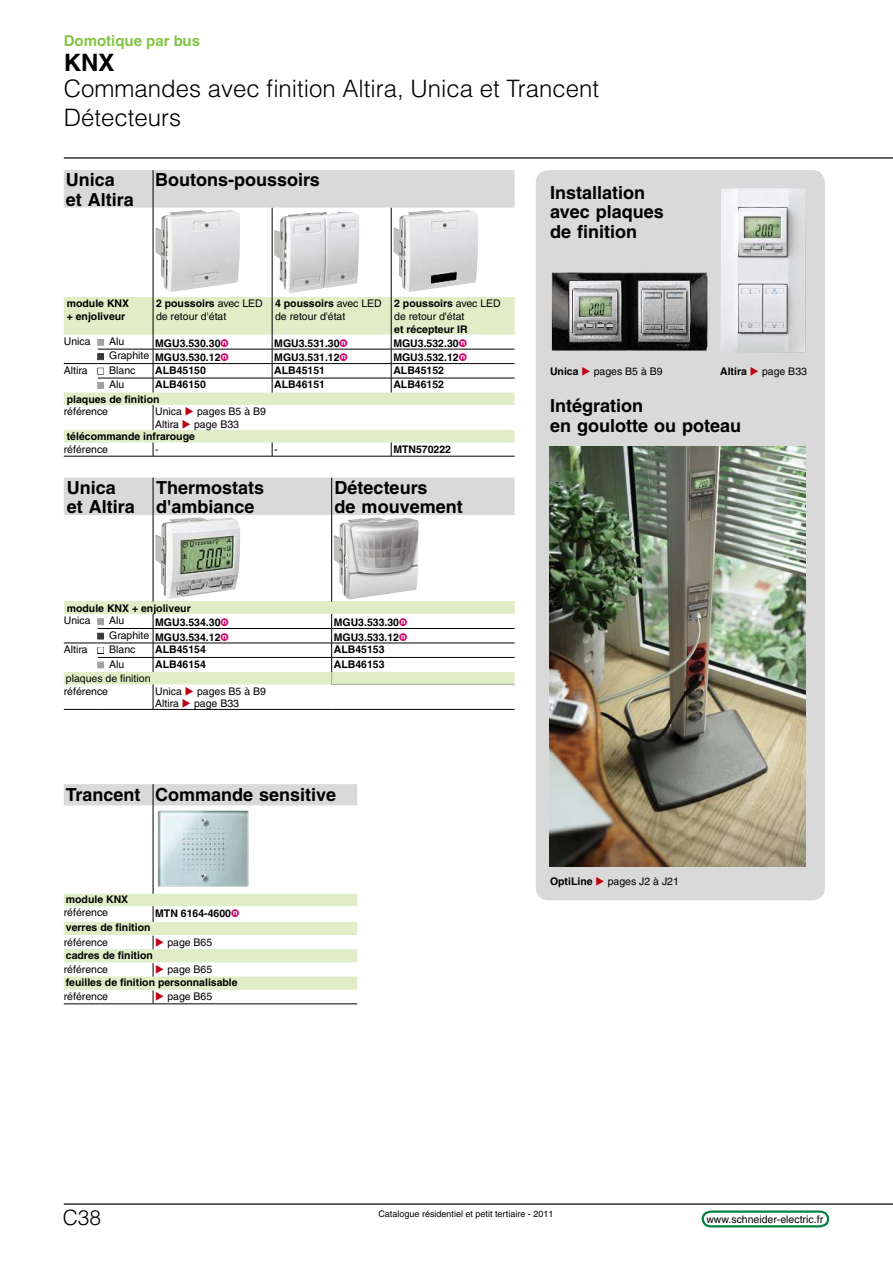
<style>
.page{position:relative;width:893px;height:1263px;background:#fff}
.page>*{position:absolute;margin:0;border:0;box-sizing:border-box;transform-origin:0 0}
.t1{font:300 24px/25.5px "Helvetica";color:#000}
.t2{font:300 21px "Helvetica";color:#000}
.t3{font:700 18px/19.5px "Helvetica";color:#000}
.t4{font:700 15px "Helvetica";color:#85c545}
.t5{font:700 10.5px/12.6px "Helvetica";color:#000}
.t6{font:10.5px/12.6px "Helvetica";color:#000}
.t7{font:9px "Helvetica";color:#000}
.s1{font-weight:700}
.s2{font-weight:400}
.s3{font-family:"Graph Sch";color:#a4a0a1}
.s4{font-family:"Graph Sch";font-weight:400;color:#cc0068}
.s5{font-family:"Graph Sch";color:#fff}
.s6{color:#be0013}
.s7{font-family:"Graph Sch";font-weight:400;color:#a4a0a1}
</style>
<div class="page">
<hr style="left:64px;top:157px;width:829px;height:2px;background:#000">
<hr style="left:64px;top:1203px;width:829px;height:2px;background:#000">
<svg style="left:701px;top:1210px;width:129px;height:18px"></svg>
<div style="left:64px;top:170px;width:450px;height:38px;background:#d9d9d9"></div>
<hr style="left:153px;top:208px;width:1px;height:89px;background:#000">
<hr style="left:272px;top:208px;width:1px;height:89px;background:#000">
<hr style="left:391px;top:208px;width:1px;height:89px;background:#000">
<svg style="left:64px;top:297px;width:450px;height:159px"></svg>
<hr style="left:153px;top:170px;width:1px;height:38px;background:#000">
<hr style="left:153px;top:297px;width:1px;height:38px;background:#000">
<hr style="left:272px;top:297px;width:1px;height:38px;background:#000">
<hr style="left:391px;top:297px;width:1px;height:38px;background:#000">
<hr style="left:98px;top:349px;width:55px;height:1px;background:#000">
<hr style="left:98px;top:378px;width:55px;height:1px;background:#000">
<hr style="left:153px;top:349px;width:119px;height:1px;background:#000">
<hr style="left:272px;top:349px;width:119px;height:1px;background:#000">
<hr style="left:391px;top:349px;width:123px;height:1px;background:#000">
<hr style="left:153px;top:378px;width:119px;height:1px;background:#000">
<hr style="left:272px;top:378px;width:119px;height:1px;background:#000">
<hr style="left:391px;top:378px;width:123px;height:1px;background:#000">
<hr style="left:64px;top:456px;width:34px;height:1px;background:#000">
<hr style="left:98px;top:456px;width:55px;height:1px;background:#000">
<hr style="left:153px;top:456px;width:119px;height:1px;background:#000">
<hr style="left:272px;top:456px;width:119px;height:1px;background:#000">
<hr style="left:391px;top:456px;width:123px;height:1px;background:#000">
<hr style="left:64px;top:363px;width:34px;height:1px;background:#000">
<hr style="left:98px;top:363px;width:55px;height:1px;background:#000">
<hr style="left:153px;top:363px;width:119px;height:1px;background:#000">
<hr style="left:272px;top:363px;width:119px;height:1px;background:#000">
<hr style="left:391px;top:363px;width:123px;height:1px;background:#000">
<img style="left:155px;top:210px;width:85px;height:82px">
<img style="left:274px;top:212px;width:85px;height:81px">
<img style="left:393px;top:210px;width:85px;height:82px">
<div style="left:97px;top:339px;width:7px;height:7px;border:1px solid #a4a0a1"></div>
<div style="left:97px;top:353px;width:7px;height:7px;border:1px solid #383637"></div>
<div style="left:97px;top:368px;width:7px;height:6px;border:1px solid #000"></div>
<div style="left:97px;top:382px;width:7px;height:7px;border:1px solid #a4a0a1"></div>
<hr style="left:153px;top:805px;width:1px;height:89px;background:#000">
<svg style="left:64px;top:894px;width:293px;height:109px"></svg>
<hr style="left:64px;top:1003px;width:89px;height:1px;background:#000">
<hr style="left:153px;top:1003px;width:204px;height:1px;background:#000">
<div style="left:64px;top:784px;width:293px;height:21px;background:#d9d9d9"></div>
<img style="left:158px;top:810px;width:90px;height:77px">
<div style="left:64px;top:478px;width:450px;height:37px;background:#d9d9d9"></div>
<svg style="left:64px;top:515px;width:450px;height:87px"></svg>
<div style="left:64px;top:602px;width:450px;height:12px;background:#e1edc7"></div>
<hr style="left:64px;top:709px;width:34px;height:1px;background:#000">
<hr style="left:98px;top:709px;width:55px;height:1px;background:#000">
<hr style="left:153px;top:515px;width:1px;height:87px;background:#000">
<hr style="left:153px;top:709px;width:179px;height:1px;background:#000">
<hr style="left:332px;top:709px;width:182px;height:1px;background:#000">
<hr style="left:153px;top:478px;width:1px;height:37px;background:#000">
<hr style="left:331px;top:478px;width:1px;height:37px;background:#000">
<hr style="left:331px;top:515px;width:1px;height:87px;background:#000">
<svg style="left:64px;top:614px;width:450px;height:95px"></svg>
<img style="left:155px;top:517px;width:85px;height:82px">
<img style="left:334px;top:517px;width:85px;height:82px">
<div style="left:97px;top:618px;width:7px;height:7px;border:1px solid #a4a0a1"></div>
<div style="left:97px;top:633px;width:7px;height:6px;border:1px solid #383637"></div>
<div style="left:97px;top:647px;width:7px;height:7px;border:1px solid #000"></div>
<div style="left:97px;top:662px;width:7px;height:6px;border:1px solid #a4a0a1"></div>
<div style="left:536px;top:170px;width:289px;height:730px;background:#d9d9d9;border-radius:13px"></div>
<img style="left:721px;top:188px;width:85px;height:164px">
<img style="left:551px;top:271px;width:157px;height:80px">
<img style="left:550px;top:446px;width:256px;height:420px">
<p class="t4" style="left:64px;top:34px;width:138px">Domotique par bus</p>
<p class="t1" style="left:64px;top:52px;width:537px"><span class="s1">KNX<br></span>Commandes avec finition Altira, Unica et Trancent</p>
<p class="t1" style="left:64px;top:107px;width:119px">Détecteurs</p>
<p class="t3" style="left:66px;top:172px;width:70px">Unica et Altira</p>
<p class="t3" style="left:155px;top:172px;width:166px">Boutons-poussoirs</p>
<p class="t5" style="left:67px;top:298px;width:64px">module KNX + enjoliveur</p>
<p class="t6" style="left:156px;top:298px;width:108px"><span class="s1">2 poussoirs</span> avec LED de retour d'état</p>
<p class="t6" style="left:275px;top:298px;width:108px"><span class="s1">4 poussoirs</span> avec LED de retour d'état</p>
<p class="t5" style="left:394px;top:298px;width:108px">2 poussoirs <span class="s2">avec LED de retour d'état<br></span>et récepteur IR</p>
<p class="t6" style="left:64px;top:336px;width:62px">Unica <span class="s3">B</span> Alu</p>
<p class="t5" style="left:155px;top:338px;width:75px">MGU3.530.30<span class="s4">N</span></p>
<p class="t5" style="left:274px;top:338px;width:75px">MGU3.531.30<span class="s4">N</span></p>
<p class="t5" style="left:393px;top:338px;width:75px">MGU3.532.30<span class="s4">N</span></p>
<p class="t5" style="left:98px;top:352px;width:132px"><sup>B</sup> <sup>Graphite</sup> MGU3.530.12<span class="s4">N</span></p>
<p class="t5" style="left:274px;top:352px;width:75px">MGU3.531.12<span class="s4">N</span></p>
<p class="t5" style="left:393px;top:352px;width:75px">MGU3.532.12<span class="s4">N</span></p>
<p class="t6" style="left:64px;top:365px;width:73px">Altira <span class="s5">B</span> Blanc</p>
<p class="t5" style="left:155px;top:365px;width:52px">ALB45150</p>
<p class="t5" style="left:274px;top:365px;width:52px">ALB45151</p>
<p class="t5" style="left:393px;top:365px;width:52px">ALB45152</p>
<p class="t6" style="left:98px;top:379px;width:28px"><span class="s3">B</span> Alu</p>
<p class="t5" style="left:155px;top:379px;width:52px">ALB46150</p>
<p class="t5" style="left:274px;top:379px;width:52px">ALB46151</p>
<p class="t5" style="left:393px;top:379px;width:52px">ALB46152</p>
<p class="t5" style="left:64px;top:394px;width:97px">plaques de finition <span class="s2">référence</span></p>
<p class="t6" style="left:155px;top:406px;width:112px">Unica <span class="s6">◆</span> pages B5 à B9</p>
<p class="t6" style="left:155px;top:419px;width:85px">Altira <span class="s6">◆</span> page B33</p>
<p class="t5" style="left:67px;top:431px;width:130px">télécommande infrarouge</p>
<p class="t6" style="left:64px;top:444px;width:46px">référence</p>
<p class="t6" style="left:155px;top:444px;width:5px">-</p>
<p class="t6" style="left:274px;top:444px;width:5px">-</p>
<p class="t5" style="left:393px;top:444px;width:59px">MTN570222</p>
<p class="t3" style="left:67px;top:479px;width:70px">Unica et Altira</p>
<p class="t3" style="left:156px;top:479px;width:110px">Thermostats d'ambiance</p>
<p class="t3" style="left:335px;top:479px;width:130px">Détecteurs<br>de mouvement</p>
<p class="t5" style="left:64px;top:603px;width:128px">module KNX + enjoliveur<br><span class="s2">Unica</span> <span class="s7">B</span> <span class="s2">Alu</span></p>
<p class="t5" style="left:155px;top:617px;width:75px">MGU3.534.30<span class="s4">N</span></p>
<p class="t5" style="left:334px;top:617px;width:75px">MGU3.533.30<span class="s4">N</span></p>
<p class="t5" style="left:98px;top:632px;width:132px"><sup>B</sup> <sup>Graphite</sup> MGU3.534.12<span class="s4">N</span></p>
<p class="t5" style="left:334px;top:632px;width:75px">MGU3.533.12<span class="s4">N</span></p>
<p class="t6" style="left:64px;top:644px;width:73px">Altira <span class="s5">B</span> Blanc</p>
<p class="t5" style="left:155px;top:644px;width:52px">ALB45154</p>
<p class="t5" style="left:334px;top:644px;width:52px">ALB45153</p>
<p class="t6" style="left:98px;top:659px;width:28px"><span class="s3">B</span> Alu</p>
<p class="t5" style="left:155px;top:658px;width:52px">ALB46154</p>
<p class="t5" style="left:334px;top:658px;width:52px">ALB46153</p>
<p class="t6" style="left:64px;top:673px;width:88px">plaques de finition référence</p>
<p class="t6" style="left:155px;top:686px;width:112px">Unica <span class="s6">◆</span> pages B5 à B9<br>Altira <span class="s6">◆</span> page B33</p>
<p class="t3" style="left:66px;top:786px;width:272px">Trancent Commande sensitive</p>
<p class="t5" style="left:64px;top:894px;width:66px;line-height:13.2px">module KNX <span class="s2">référence</span></p>
<p class="t5" style="left:155px;top:908px;width:86px">MTN 6164-4600<span class="s4">N</span></p>
<p class="t5" style="left:64px;top:921px;width:88px;line-height:14.5px">verres de finition <span class="s2">référence</span></p>
<p class="t6" style="left:155px;top:937px;width:59px"><span class="s6">◆</span> page B65</p>
<p class="t5" style="left:64px;top:948px;width:91px;line-height:14.5px">cadres de finition <span class="s2">référence</span></p>
<p class="t5" style="left:66px;top:964px;width:173px;text-indent:89px"><span class="s6">◆</span> <span class="s2">page B65 </span>feuilles de finition personnalisable</p>
<p class="t6" style="left:64px;top:991px;width:46px">référence</p>
<p class="t6" style="left:155px;top:991px;width:59px"><span class="s6">◆</span> page B65</p>
<p class="t3" style="left:550px;top:184px;width:115px">Installation avec plaques de finition</p>
<p class="t6" style="left:550px;top:366px;width:114px"><span class="s1">Unica</span> <span class="s6">◆</span> pages B5 à B9</p>
<p class="t6" style="left:720px;top:366px;width:88px"><span class="s1">Altira</span> <span class="s6">◆</span> page B33</p>
<p class="t3" style="left:550px;top:398px;width:193px">Intégration<br>en goulotte ou poteau</p>
<p class="t6" style="left:550px;top:876px;width:130px"><span class="s1">OptiLine</span> <span class="s6">◆</span> pages J2 à J21</p>
<p class="t2" style="left:63px;top:1209px;width:40px">C38</p>
<p class="t6" style="left:706px;top:1213px;width:118px">www.schneider-electric.fr</p>
<p class="t7" style="left:378px;top:1211px;width:176px">Catalogue résidentiel et petit tertiaire - 2011</p>
</div>
